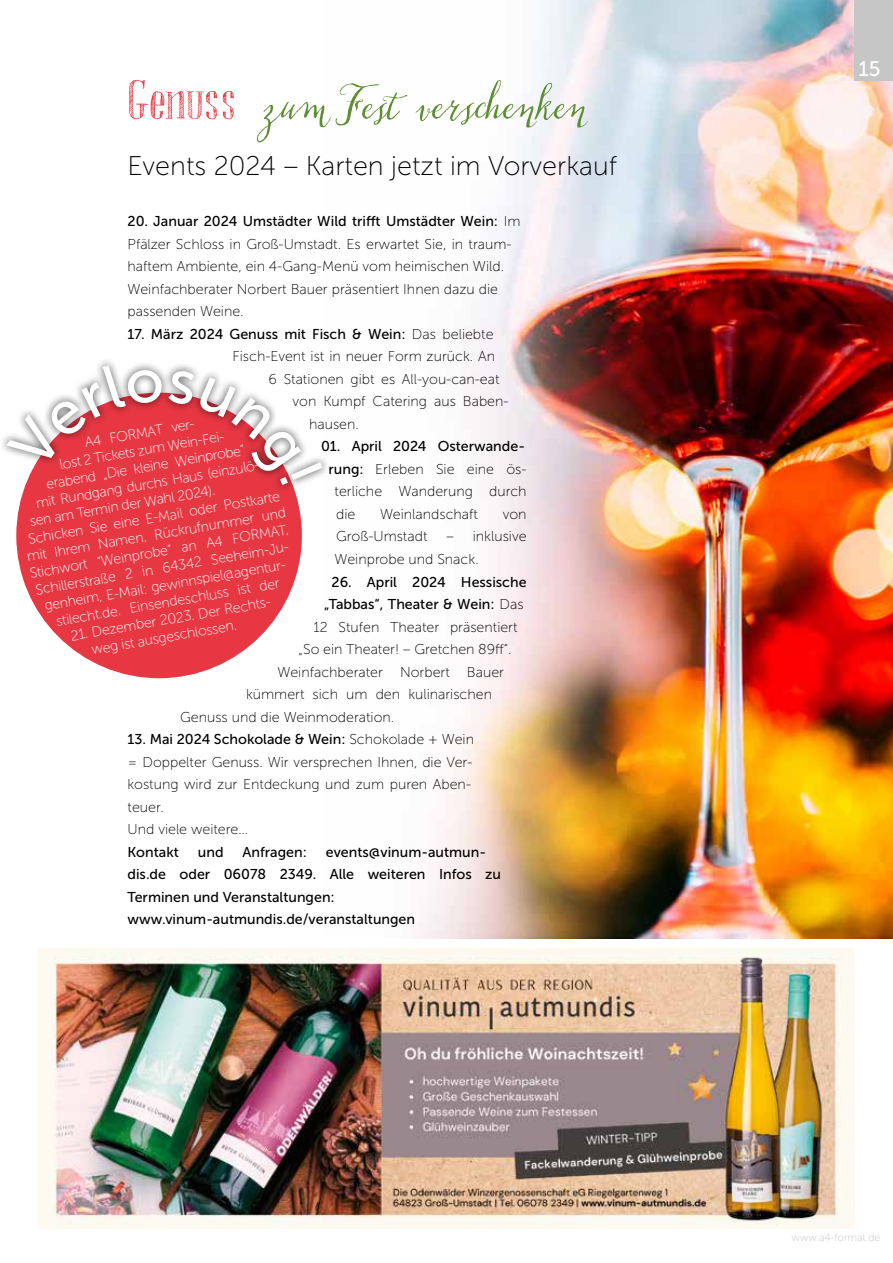
<style>
.page{position:relative;width:893px;height:1263px;background:#fff}
.page>*{position:absolute;margin:0;border:0;box-sizing:border-box;transform-origin:0 0}
.t1{font:italic 54px "Chameleon Pen";color:#5f8d32}
.t2{font:27px "Museo Sans 100";color:#000}
.t3{font:21px "Museo Sans 500";color:#fff}
.t4{font:14.25px/22.5px "Museo Sans 100";color:#000}
.t5{font:14.25px/17.1px "Museo Sans 100";color:#fff}
.t6{font:14.25px/22.5px "Museo Sans 500";color:#000;text-align:center}
.t7{font:10.5px "Museo Sans 100";color:#c6c6c6}
.s1{font-family:"Chameleon Sketch Hatch";font-style:normal;color:#e73743}
.s2{font-family:"Museo Sans 100"}
.s3{font-family:"Museo Sans 500"}
</style>
<div class="page">
<img style="left:419px;top:0;width:474px;height:938px">
<img style="left:38px;top:948px;width:817px;height:280px">
<div style="left:16px;top:393px;width:286px;height:285px;background:#e73743;border-radius:50%"></div>
<div style="left:0;top:357px;width:331px;height:136px;background:#000;opacity:.75"></div>
<div style="left:855px;top:0;width:38px;height:81px;background:#c6c6c6"></div>
<svg style="left:6px;top:364px;width:316px;height:121px"></svg>
<h1 class="t1" style="left:128px;top:68px;width:457px"><span class="s1">Genuss</span> zum Fest verschenken</h1>
<h2 class="t2" style="left:128px;top:151px;width:491px">Events 2024 – Karten jetzt im Vorverkauf</h2>
<p class="t6" style="left:128px;top:210px;width:394px">20. Januar 2024 Umstädter Wild trifft Umstädter Wein: <span class="s2">Im</span></p>
<p class="t4" style="left:128px;top:233px;width:385px">Pfälzer Schloss in Groß-Umstadt. Es erwartet Sie, in traum&shy;haftem Ambiente, ein 4-Gang-Menü vom heimischen Wild.<br>Weinfachberater Norbert Bauer präsentiert Ihnen dazu die passenden Weine.</p>
<p class="t6" style="left:128px;top:323px;width:367px">17. März 2024 Genuss mit Fisch &amp; Wein: <span class="s2">Das beliebte</span></p>
<p class="t4" style="left:233px;top:345px;width:264px">Fisch-Event ist in neuer Form zurück. An</p>
<p class="t4" style="left:269px;top:368px;width:233px">6 Stationen gibt es All-you-can-eat</p>
<p class="t4" style="left:293px;top:390px;width:218px">von Kumpf Catering aus Baben-</p>
<p class="t4" style="left:309px;top:413px;width:51px">hausen.</p>
<p class="t6" style="left:321px;top:435px;width:206px">01. April 2024 Osterwande-</p>
<p class="t4" style="left:335px;top:458px;width:194px;text-align:justify;text-indent:-6px"><span class="s3">rung:</span> Erleben Sie eine ös&shy;terliche Wanderung durch die</p>
<p class="t5" style="left:84px;top:434px;width:115px;rotate:-10deg">A4 FORMAT ver-</p>
<p class="t5" style="left:58px;top:456px;width:170px;rotate:-10deg">lost 2 Tickets zum Wein-Fei-</p>
<p class="t5" style="left:45px;top:476px;width:203px;rotate:-10deg">erabend „Die kleine Weinprobe“</p>
<p class="t5" style="left:35px;top:495px;width:230px;rotate:-10deg">mit Rundgang durchs Haus (einzulö-</p>
<p class="t5" style="left:29px;top:513px;width:189px;rotate:-10deg">sen am Termin der Wahl 2024).</p>
<p class="t5" style="left:27px;top:531px;width:256px;rotate:-10deg">Schicken Sie eine E-Mail oder Postkarte</p>
<p class="t5" style="left:26px;top:549px;width:264px;rotate:-10deg">mit Ihrem Namen, Rückrufnummer und</p>
<p class="t4" style="left:380px;top:503px;width:99px">Weinlandschaft</p>
<p class="t4" style="left:503px;top:503px;width:25px">von</p>
<p class="t4" style="left:336px;top:525px;width:93px">Groß-Umstadt</p>
<p class="t5" style="left:28px;top:566px;width:264px;rotate:-10deg">Stichwort “Weinprobe” an A4 FORMAT,</p>
<p class="t4" style="left:335px;top:525px;width:194px;text-indent:112px">– inklusive<br>Weinprobe und Snack.</p>
<p class="t6" style="left:324px;top:570px;width:204px">26. April 2024 Hessische „Tabbas“, Theater &amp; Wein: <span class="s2">Das</span></p>
<p class="t4" style="left:314px;top:615px;width:206px">12 Stufen Theater präsentiert</p>
<p class="t4" style="left:299px;top:638px;width:215px">„So ein Theater! – Gretchen 89ff“.</p>
<p class="t4" style="left:278px;top:660px;width:228px">Weinfachberater Norbert Bauer</p>
<p class="t4" style="left:246px;top:683px;width:247px">kümmert sich um den kulinarischen</p>
<p class="t4" style="left:180px;top:705px;width:216px">Genuss und die Weinmoderation.</p>
<p class="t6" style="left:128px;top:728px;width:348px">13. Mai 2024 Schokolade &amp; Wein: <span class="s2">Schokolade + Wein</span></p>
<p class="t4" style="left:128px;top:750px;width:346px">= Doppelter Genuss. Wir versprechen Ihnen, die Ver&shy;kostung wird zur Entdeckung und zum puren Aben&shy;teuer.<br>Und viele weitere…</p>
<p class="t6" style="left:128px;top:840px;width:53px">Kontakt</p>
<p class="t6" style="left:198px;top:840px;width:27px">und</p>
<p class="t6" style="left:243px;top:840px;width:66px">Anfragen:</p>
<p class="t5" style="left:34px;top:582px;width:260px;rotate:-10deg">Schillerstraße 2 in 64342 Seeheim-Ju-</p>
<p class="t5" style="left:43px;top:598px;width:248px;rotate:-10deg">genheim, E-Mail: gewinnspiel@agentur-</p>
<p class="t5" style="left:55px;top:613px;width:228px;rotate:-10deg">stilecht.de. Einsendeschluss ist der</p>
<p class="t5" style="left:87px;top:625px;width:188px;text-indent:-18px;rotate:-10deg">21. Dezember 2023. Der Rechts&shy;weg ist ausgeschlossen.</p>
<p class="t6" style="left:128px;top:840px;width:375px;text-align:left;text-indent:198px">events@vinum-autmun&shy;dis.de oder 06078 2349. Alle weiteren Infos zu Terminen und Veranstaltungen: www.vinum-autmundis.de/veranstaltungen</p>
<h3 class="t3" style="left:858px;top:57px;width:24px">15</h3>
<p class="t7" style="left:792px;top:1232px;width:90px">www.a4-format.de</p>
</div>
